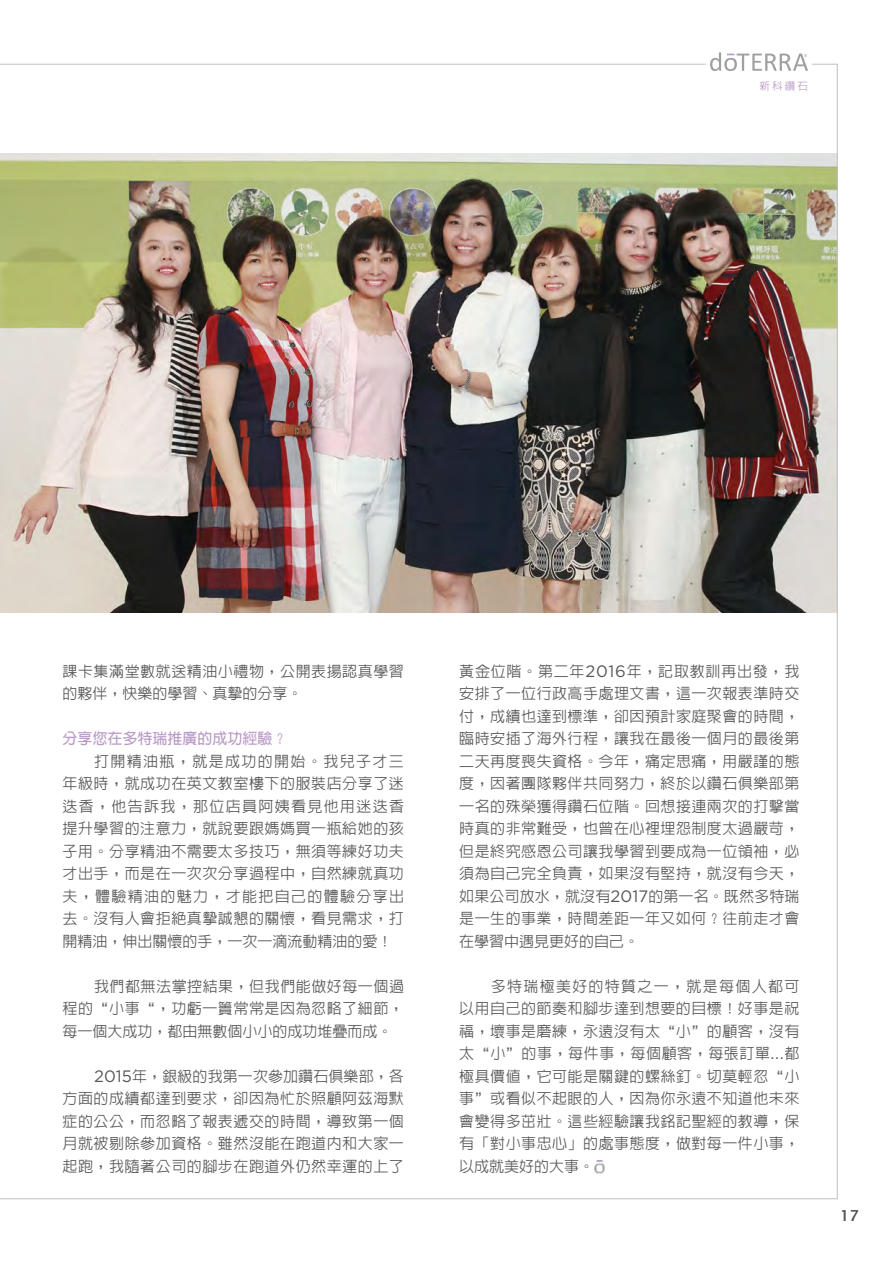
<style>
.page{position:relative;width:893px;height:1263px;background:#fff}
.page>*{position:absolute;margin:0;border:0;box-sizing:border-box;transform-origin:0 0}
.t1{font:500 15px/22.5px "AR Hei B5";letter-spacing:.03em;color:#595757;text-align:justify}
.t2{font:700 15px "AR Hei B5";color:#bb9bc7}
.t3{font:15px "Lucida Sans";color:#595757}
.t4{font:500 10.5px "AR Hei B5";color:#bb9bc7}
.s1{font-family:"Gotham";font-weight:400;font-size:16.5px}
</style>
<div class="page">
<img style="left:1px;top:63px;width:837px;height:1136px">
<hr style="left:0;top:64px;width:706px;height:1px;background:#bfc0c0">
<svg style="left:710px;top:52px;width:98px;height:19px"></svg>
<svg style="left:0;top:63px;width:1px;height:1136px"></svg>
<img style="left:594px;top:1160px;width:10px;height:14px">
<p class="t4" style="left:760px;top:81px;width:50px">新科鑽石</p>
<p class="t1" style="left:63px;top:660px;width:343px">課卡集滿堂數就送精油小禮物，公開表揚認真學習的夥伴，快樂的學習、真摯的分享。</p>
<p class="t2" style="left:63px;top:731px;width:226px">分享您在多特瑞推廣的成功經驗？</p>
<p class="t1" style="left:63px;top:750px;width:343px;text-indent:31px">打開精油瓶，就是成功的開始。我兒子才三年級時，就成功在英文教室樓下的服裝店分享了迷迭香，他告訴我，那位店員阿姨看見他用迷迭香提升學習的注意力，就說要跟媽媽買一瓶給她的孩子用。分享精油不需要太多技巧，無須等練好功夫才出手，而是在一次次分享過程中，自然練就真功夫，體驗精油的魅力，才能把自己的體驗分享出去。沒有人會拒絕真摯誠懇的關懷，看見需求，打開精油，伸出關懷的手，一次一滴流動精油的愛！</p>
<p class="t1" style="left:63px;top:975px;width:343px;text-indent:31px">我們都無法掌控結果，但我們能做好每一個過程的“小事“，功虧一簣常常是因為忽略了細節，每一個大成功，都由無數個小小的成功堆疊而成。</p>
<p class="t1" style="left:63px;top:1065px;width:343px;text-indent:31px"><span class="s1">2015</span>年，銀級的我第一次參加鑽石俱樂部，各方面的成績都達到要求，卻因為忙於照顧阿茲海默症的公公，而忽略了報表遞交的時間，導致第一個月就被剔除參加資格。雖然沒能在跑道內和大家一起跑，我隨著公司的腳步在跑道外仍然幸運的上了</p>
<p class="t1" style="left:459px;top:660px;width:342px">黃金位階。第二年<span class="s1">2016</span>年，記取教訓再出發，我安排了一位行政高手處理文書，這一次報表準時交付，成績也達到標準，卻因預計家庭聚會的時間，臨時安插了海外行程，讓我在最後一個月的最後第二天再度喪失資格。今年，痛定思痛，用嚴謹的態度，因著團隊夥伴共同努力，終於以鑽石俱樂部第一名的殊榮獲得鑽石位階。回想接連兩次的打擊當時真的非常難受，也曾在心裡埋怨制度太過嚴苛，但是終究感恩公司讓我學習到要成為一位領袖，必須為自己完全負責，如果沒有堅持，就沒有今天，如果公司放水，就沒有<span class="s1">2017</span>的第一名。既然多特瑞是一生的事業，時間差距一年又如何？往前走才會在學習中遇見更好的自己。</p>
<p class="t1" style="left:459px;top:975px;width:342px;text-indent:31px">多特瑞極美好的特質之一，就是每個人都可以用自己的節奏和腳步達到想要的目標！好事是祝福，壞事是磨練，永遠沒有太“小”的顧客，沒有太“小”的事，每件事，每個顧客，每張訂單<span class="s1">...</span>都極具價值，它可能是關鍵的螺絲釘。切莫輕忽“小事”或看似不起眼的人，因為你永遠不知道他未來會變得多茁壯。這些經驗讓我銘記聖經的教導，保有「對小事忠心」的處事態度，做對每一件小事，以成就美好的大事。</p>
<p class="t3" style="left:840px;top:1207px;width:20px">17</p>
</div>
